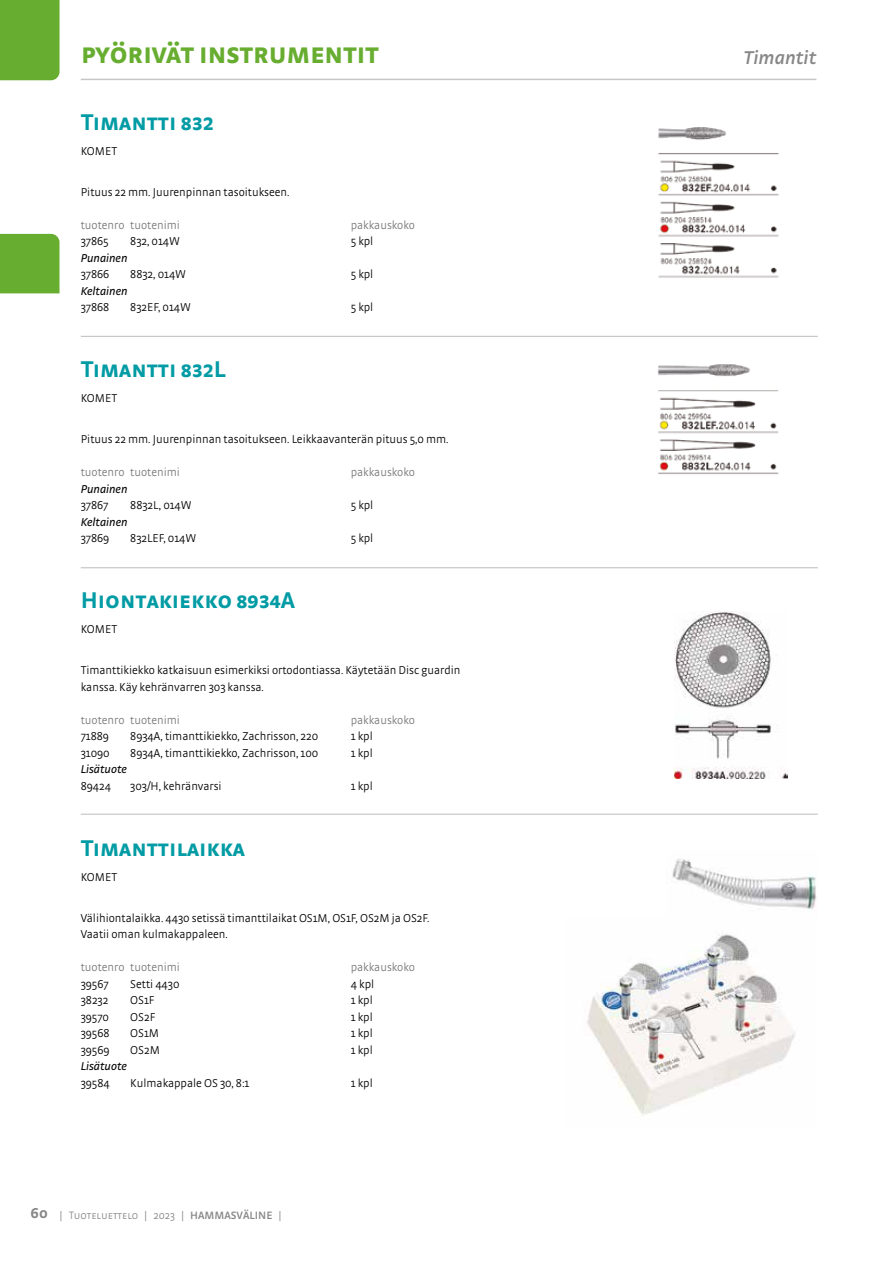
<style>
.page{position:relative;width:893px;height:1263px;background:#fff}
.page>*{position:absolute;margin:0;border:0;box-sizing:border-box;transform-origin:0 0}
.t1{font:700 30px "Strada SC";letter-spacing:-.02em;color:#67ad2f}
.t2{font:700 24px "Strada SC";color:#009ba4}
.t3{font:italic 600 19.5px "Strada";color:#878787}
.t4{font:300 12px/16.5px "Strada";color:#000}
.t5{font:300 12px "Strada";color:#757776}
.t6{font:italic 12px "Strada";color:#000}
.t7{font:300 11.25px "Strada SC";color:#878787}
.s1{font-family:"Strada";font-weight:700;font-size:15px}
.s2{font-family:"Strada"}
.s3{font-family:"Strada";font-weight:600}
</style>
<div class="page">
<div style="left:0;top:234px;width:59px;height:59px;background:#67ad2f"></div>
<div style="left:0;top:0;width:60px;height:80px;background:#67ad2f"></div>
<img style="left:658px;top:127px;width:121px;height:151px">
<img style="left:658px;top:364px;width:121px;height:110px">
<img style="left:674px;top:611px;width:114px;height:168px">
<img style="left:586px;top:934px;width:209px;height:181px">
<img style="left:672px;top:859px;width:145px;height:52px">
<hr style="left:81px;top:79px;width:735px;height:1px;background:#c6c6c6">
<hr style="left:81px;top:336px;width:737px;height:1px;background:#bcbcbc">
<hr style="left:81px;top:567px;width:737px;height:1px;background:#bcbcbc">
<hr style="left:81px;top:814px;width:737px;height:1px;background:#bcbcbc">
<h1 class="t1" style="left:81px;top:35px;width:300px">pyörivät instrumentit</h1>
<h2 class="t2" style="left:81px;top:107px;width:135px">Timantti 832</h2>
<p class="t4" style="left:81px;top:142px;width:38px">KOMET</p>
<p class="t4" style="left:81px;top:183px;width:210px">Pituus 22 mm. Juurenpinnan tasoitukseen.</p>
<p class="t5" style="left:81px;top:218px;width:101px">tuotenro tuotenimi</p>
<p class="t5" style="left:351px;top:218px;width:66px">pakkauskoko</p>
<p class="t4" style="left:81px;top:233px;width:29px">37865</p>
<p class="t4" style="left:130px;top:233px;width:51px">832, 014W</p>
<p class="t4" style="left:351px;top:233px;width:24px">5 kpl</p>
<p class="t6" style="left:81px;top:251px;width:48px">Punainen</p>
<p class="t4" style="left:81px;top:266px;width:30px">37866</p>
<p class="t4" style="left:130px;top:266px;width:57px">8832, 014W</p>
<p class="t4" style="left:351px;top:266px;width:24px">5 kpl</p>
<p class="t6" style="left:81px;top:284px;width:48px">Keltainen</p>
<p class="t4" style="left:81px;top:299px;width:30px">37868</p>
<p class="t4" style="left:130px;top:299px;width:62px">832EF, 014W</p>
<p class="t4" style="left:351px;top:299px;width:24px">5 kpl</p>
<h2 class="t2" style="left:81px;top:355px;width:146px">Timantti 832L</h2>
<p class="t4" style="left:81px;top:390px;width:38px">KOMET</p>
<p class="t4" style="left:81px;top:431px;width:369px">Pituus 22 mm. Juurenpinnan tasoitukseen. Leikkaavanterän pituus 5,0 mm.</p>
<p class="t5" style="left:81px;top:466px;width:101px">tuotenro tuotenimi</p>
<p class="t5" style="left:351px;top:466px;width:66px">pakkauskoko</p>
<p class="t6" style="left:81px;top:482px;width:48px">Punainen</p>
<p class="t4" style="left:81px;top:497px;width:29px">37867</p>
<p class="t4" style="left:130px;top:497px;width:63px">8832L, 014W</p>
<p class="t4" style="left:351px;top:497px;width:24px">5 kpl</p>
<p class="t6" style="left:81px;top:515px;width:48px">Keltainen</p>
<p class="t4" style="left:81px;top:530px;width:30px">37869</p>
<p class="t4" style="left:130px;top:530px;width:67px">832LEF, 014W</p>
<p class="t4" style="left:351px;top:530px;width:24px">5 kpl</p>
<h2 class="t2" style="left:81px;top:586px;width:216px">Hiontakiekko 8934A</h2>
<p class="t4" style="left:81px;top:621px;width:38px">KOMET</p>
<p class="t4" style="left:81px;top:662px;width:381px">Timanttikiekko katkaisuun esimerkiksi ortodontiassa. Käytetään Disc guardin kanssa. Käy kehränvarren 303 kanssa.</p>
<p class="t5" style="left:81px;top:713px;width:101px">tuotenro tuotenimi</p>
<p class="t5" style="left:351px;top:713px;width:66px">pakkauskoko</p>
<p class="t4" style="left:81px;top:728px;width:30px">71889</p>
<p class="t4" style="left:130px;top:728px;width:190px">8934A, timanttikiekko, Zachrisson, 220</p>
<p class="t4" style="left:351px;top:728px;width:23px">1 kpl</p>
<p class="t4" style="left:81px;top:744px;width:31px">31090</p>
<p class="t4" style="left:130px;top:744px;width:190px">8934A, timanttikiekko, Zachrisson, 100</p>
<p class="t4" style="left:351px;top:744px;width:23px">1 kpl</p>
<p class="t6" style="left:81px;top:762px;width:48px">Lisätuote</p>
<p class="t4" style="left:81px;top:777px;width:32px">89424</p>
<p class="t4" style="left:130px;top:777px;width:93px">303/H, kehränvarsi</p>
<p class="t4" style="left:351px;top:777px;width:23px">1 kpl</p>
<h2 class="t2" style="left:81px;top:833px;width:166px">Timanttilaikka</h2>
<p class="t4" style="left:81px;top:868px;width:38px">KOMET</p>
<p class="t4" style="left:81px;top:909px;width:350px">Välihiontalaikka. 4430 setissä timanttilaikat OS1M, OS1F, OS2M ja OS2F.<br>Vaatii oman kulmakappaleen.</p>
<p class="t5" style="left:81px;top:961px;width:101px">tuotenro tuotenimi</p>
<p class="t5" style="left:351px;top:961px;width:66px">pakkauskoko</p>
<p class="t4" style="left:81px;top:975px;width:29px">39567</p>
<p class="t4" style="left:130px;top:975px;width:51px">Setti 4430</p>
<p class="t4" style="left:351px;top:975px;width:25px">4 kpl</p>
<p class="t4" style="left:81px;top:992px;width:29px">38232</p>
<p class="t4" style="left:130px;top:992px;width:26px">OS1F</p>
<p class="t4" style="left:351px;top:992px;width:23px">1 kpl</p>
<p class="t4" style="left:81px;top:1008px;width:30px">39570</p>
<p class="t4" style="left:130px;top:1008px;width:27px">OS2F</p>
<p class="t4" style="left:351px;top:1008px;width:23px">1 kpl</p>
<p class="t4" style="left:81px;top:1025px;width:30px">39568</p>
<p class="t4" style="left:130px;top:1025px;width:30px">OS1M</p>
<p class="t4" style="left:351px;top:1025px;width:23px">1 kpl</p>
<p class="t4" style="left:81px;top:1041px;width:30px">39569</p>
<p class="t4" style="left:130px;top:1041px;width:31px">OS2M</p>
<p class="t4" style="left:351px;top:1041px;width:23px">1 kpl</p>
<p class="t6" style="left:81px;top:1059px;width:48px">Lisätuote</p>
<p class="t4" style="left:81px;top:1074px;width:30px">39584</p>
<p class="t4" style="left:130px;top:1074px;width:121px">Kulmakappale OS 30, 8:1</p>
<p class="t4" style="left:351px;top:1074px;width:23px">1 kpl</p>
<p class="t7" style="left:31px;top:1209px;width:253px"><span class="s1">60</span> <span class="s2">|</span> Tuoteluettelo <span class="s2">| 2023 |</span> <span class="s3">HAMMASVÄLINE</span> <span class="s2">|</span></p>
<h3 class="t3" style="left:743px;top:46px;width:74px">Timantit</h3>
</div>
